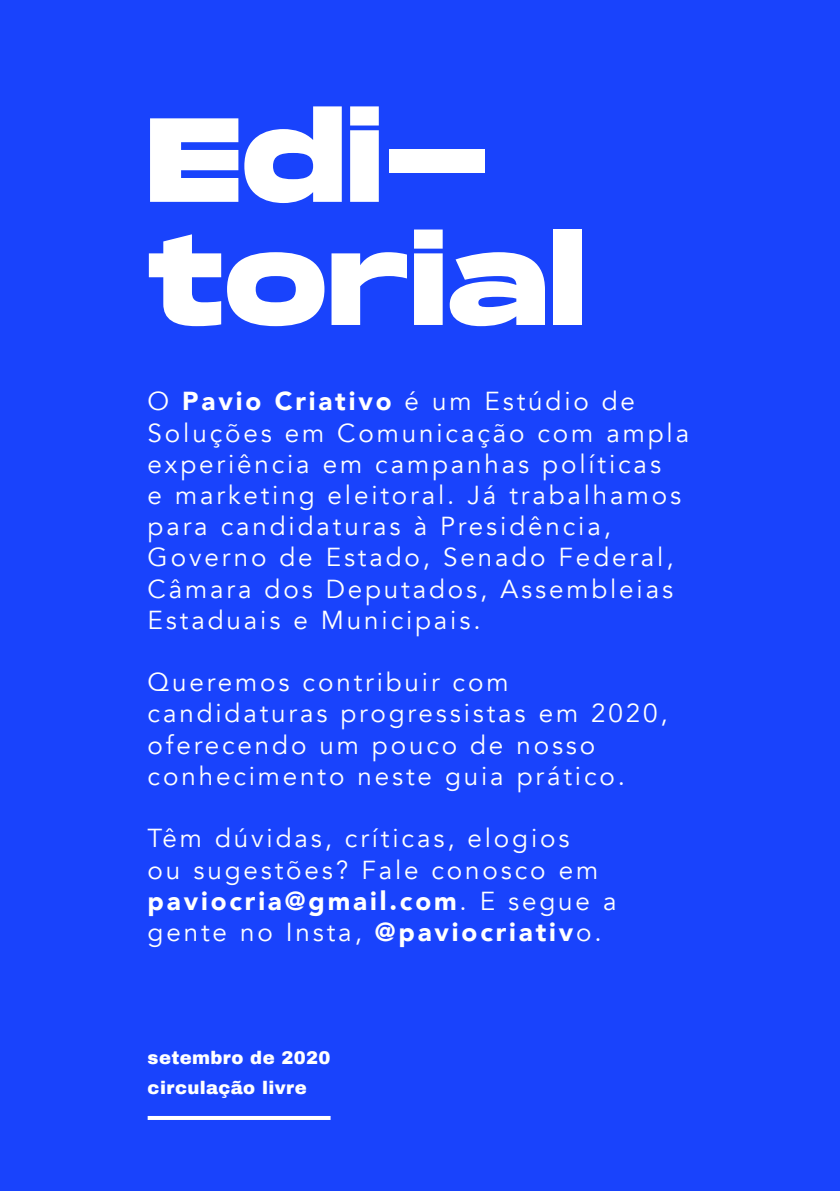
<style>
.page{position:relative;width:840px;height:1191px;background:#fff}
.page>*{position:absolute;margin:0;border:0;box-sizing:border-box;transform-origin:0 0}
.t1{font:800 119.2px/123px "Monument Extended";letter-spacing:.03em;color:#fff}
.t2{font:26px/31.2px "Avenir";letter-spacing:.11em;color:#fff}
.t3{font:900 18px/29.8px "Archivo";letter-spacing:.02em;color:#fff}
.s1{font-weight:900}
</style>
<div class="page">
<div style="left:0;top:0;width:839px;height:1191px;background:#1943fc"></div>
<hr style="left:147px;top:1116px;width:183px;height:4px;background:#fff">
<h1 class="t1" style="left:147px;top:95px;width:438px">Edi&shy;torial</h1>
<p class="t2" style="left:147px;top:386px;width:542px">O <span class="s1">Pavio Criativo</span> é um Estúdio de Soluções em Comunicação com ampla experiência em campanhas políticas<br>e marketing eleitoral. Já trabalhamos para candidaturas à Presidência, Governo de Estado, Senado Federal, Câmara dos Deputados, Assembleias Estaduais e Municipais.</p>
<p class="t2" style="left:147px;top:667px;width:521px">Queremos contribuir com candidaturas progressistas em 2020, oferecendo um pouco de nosso conhecimento neste guia prático.</p>
<p class="t2" style="left:147px;top:823px;width:470px">Têm dúvidas, críticas, elogios<br>ou sugestões? Fale conosco em <span class="s1">paviocria@gmail.com</span>. E segue a gente no Insta, <span class="s1">@paviocriativ</span>o.</p>
<p class="t3" style="left:147px;top:1043px;width:184px">setembro de 2020 circulação livre</p>
</div>
